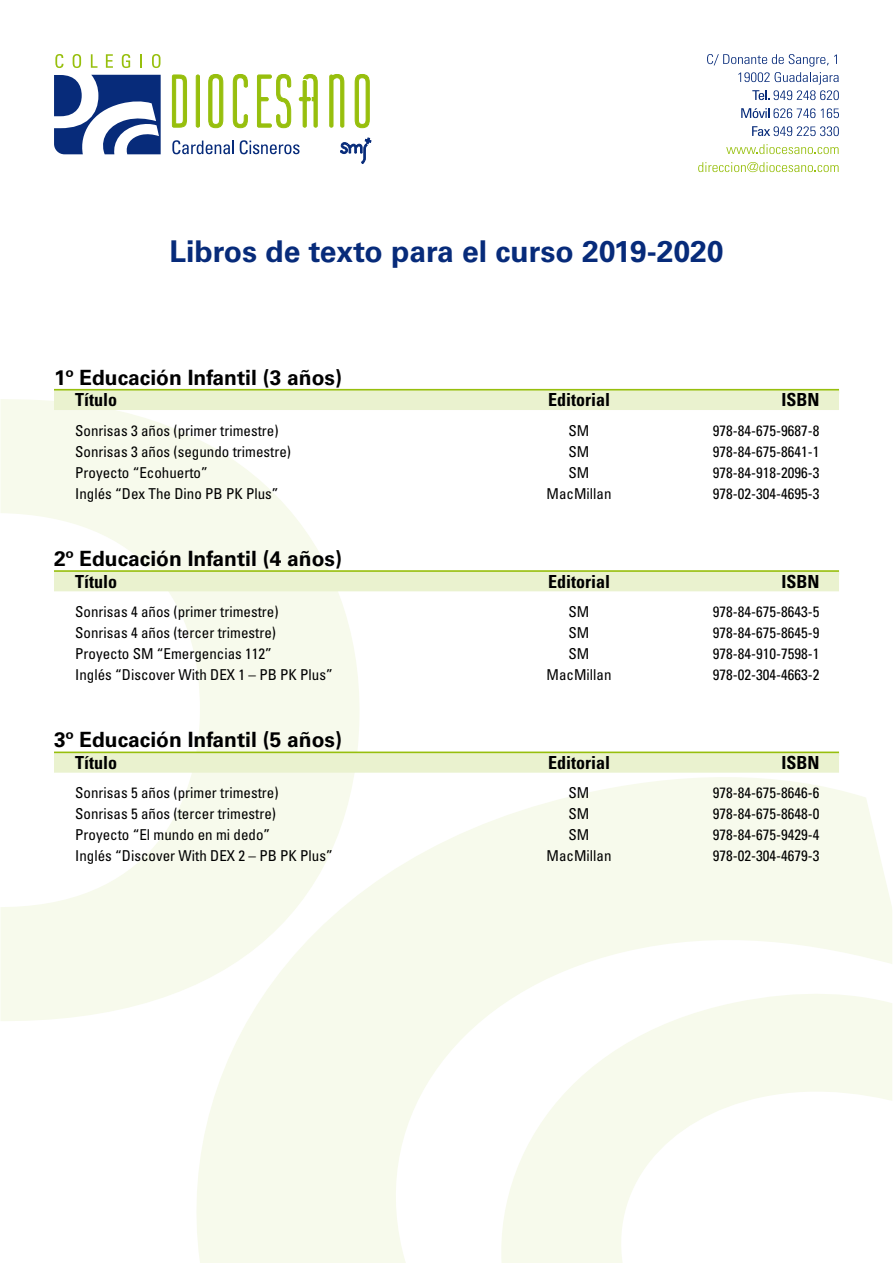
<style>
.page{position:relative;width:893px;height:1263px;background:#fff}
.page>*{position:absolute;margin:0;border:0;box-sizing:border-box;transform-origin:0 0}
.t1{font:700 30px "Univers";color:#072b7a}
.t2{font:700 21px "Univers";color:#000}
.t3{font:700 condensed 18px "Univers";color:#000}
.t4{font:condensed 15px "Univers";color:#000}
</style>
<div class="page">
<svg style="left:340px;top:138px;width:31px;height:25px"></svg>
<svg style="left:172px;top:140px;width:62px;height:14px"></svg>
<svg style="left:240px;top:140px;width:60px;height:14px"></svg>
<svg style="left:55px;top:54px;width:9px;height:14px"></svg>
<svg style="left:73px;top:54px;width:8px;height:14px"></svg>
<svg style="left:91px;top:54px;width:7px;height:14px"></svg>
<svg style="left:106px;top:54px;width:7px;height:14px"></svg>
<svg style="left:122px;top:54px;width:8px;height:14px"></svg>
<svg style="left:140px;top:54px;width:2px;height:14px"></svg>
<svg style="left:152px;top:54px;width:8px;height:14px"></svg>
<svg style="left:171px;top:74px;width:16px;height:54px"></svg>
<div style="left:196px;top:74px;width:4px;height:54px;border:1px solid #97bf0d;border-radius:2px"></div>
<svg style="left:208px;top:74px;width:16px;height:55px"></svg>
<svg style="left:232px;top:74px;width:16px;height:55px"></svg>
<svg style="left:257px;top:74px;width:35px;height:55px"></svg>
<svg style="left:329px;top:74px;width:16px;height:54px"></svg>
<svg style="left:354px;top:74px;width:16px;height:55px"></svg>
<svg style="left:298px;top:74px;width:20px;height:54px"></svg>
<svg style="left:54px;top:75px;width:107px;height:79px"></svg>
<svg style="left:0;top:399px;width:362px;height:622px;fill:#f7faec"></svg>
<svg style="left:158px;top:773px;width:734px;height:490px;fill:#f7faec"></svg>
<svg style="left:480px;top:989px;width:412px;height:274px"></svg>
<svg style="left:707px;top:54px;width:132px;height:46px"></svg>
<svg style="left:741px;top:108px;width:98px;height:10px"></svg>
<svg style="left:752px;top:126px;width:87px;height:10px"></svg>
<svg style="left:726px;top:144px;width:113px;height:10px"></svg>
<svg style="left:698px;top:162px;width:141px;height:10px"></svg>
<hr style="left:54px;top:389px;width:785px;height:4px;background:#97bf0d">
<div style="left:54px;top:390px;width:785px;height:20px;background:#eaf2cf"></div>
<div style="left:54px;top:570px;width:785px;height:5px;background:#a3c62a"></div>
<div style="left:54px;top:572px;width:785px;height:19px;background:#eaf2cf"></div>
<div style="left:54px;top:751px;width:785px;height:5px;background:#97bf0d"></div>
<div style="left:54px;top:753px;width:785px;height:20px;background:#eaf2cf"></div>
<h1 class="t1" style="left:170px;top:234px;width:555px">Libros de texto para el curso 2019-2020</h1>
<h2 class="t2" style="left:54px;top:365px;width:290px">1º Educación Infantil (3 años)</h2>
<p class="t3" style="left:75px;top:389px;width:44px">Título</p>
<p class="t3" style="left:548px;top:389px;width:64px">Editorial</p>
<p class="t3" style="left:781px;top:389px;width:40px">ISBN</p>
<p class="t4" style="left:75px;top:421px;width:205px">Sonrisas 3 años (primer trimestre)</p>
<p class="t4" style="left:569px;top:421px;width:22px">SM</p>
<p class="t4" style="left:713px;top:421px;width:108px">978-84-675-9687-8</p>
<p class="t4" style="left:75px;top:442px;width:217px">Sonrisas 3 años (segundo trimestre)</p>
<p class="t4" style="left:569px;top:442px;width:22px">SM</p>
<p class="t4" style="left:713px;top:442px;width:108px">978-84-675-8641-1</p>
<p class="t4" style="left:75px;top:463px;width:134px">Proyecto “Ecohuerto”</p>
<p class="t4" style="left:569px;top:463px;width:22px">SM</p>
<p class="t4" style="left:713px;top:463px;width:108px">978-84-918-2096-3</p>
<p class="t4" style="left:75px;top:484px;width:205px">Inglés “Dex The Dino PB PK Plus”</p>
<p class="t4" style="left:546px;top:484px;width:66px">MacMillan</p>
<p class="t4" style="left:713px;top:484px;width:108px">978-02-304-4695-3</p>
<h2 class="t2" style="left:54px;top:546px;width:290px">2º Educación Infantil (4 años)</h2>
<p class="t3" style="left:75px;top:570px;width:44px">Título</p>
<p class="t3" style="left:548px;top:570px;width:64px">Editorial</p>
<p class="t3" style="left:781px;top:570px;width:40px">ISBN</p>
<p class="t4" style="left:75px;top:602px;width:205px">Sonrisas 4 años (primer trimestre)</p>
<p class="t4" style="left:569px;top:602px;width:22px">SM</p>
<p class="t4" style="left:713px;top:602px;width:108px">978-84-675-8643-5</p>
<p class="t4" style="left:75px;top:623px;width:202px">Sonrisas 4 años (tercer trimestre)</p>
<p class="t4" style="left:569px;top:623px;width:22px">SM</p>
<p class="t4" style="left:713px;top:623px;width:108px">978-84-675-8645-9</p>
<p class="t4" style="left:75px;top:644px;width:198px">Proyecto SM “Emergencias 112”</p>
<p class="t4" style="left:569px;top:644px;width:22px">SM</p>
<p class="t4" style="left:713px;top:644px;width:108px">978-84-910-7598-1</p>
<p class="t4" style="left:75px;top:665px;width:259px">Inglés “Discover With DEX 1 – PB PK Plus”</p>
<p class="t4" style="left:546px;top:665px;width:66px">MacMillan</p>
<p class="t4" style="left:713px;top:665px;width:108px">978-02-304-4663-2</p>
<h2 class="t2" style="left:54px;top:728px;width:290px">3º Educación Infantil (5 años)</h2>
<p class="t3" style="left:75px;top:751px;width:44px">Título</p>
<p class="t3" style="left:548px;top:751px;width:64px">Editorial</p>
<p class="t3" style="left:781px;top:751px;width:40px">ISBN</p>
<p class="t4" style="left:75px;top:783px;width:205px">Sonrisas 5 años (primer trimestre)</p>
<p class="t4" style="left:569px;top:783px;width:22px">SM</p>
<p class="t4" style="left:713px;top:783px;width:108px">978-84-675-8646-6</p>
<p class="t4" style="left:75px;top:804px;width:202px">Sonrisas 5 años (tercer trimestre)</p>
<p class="t4" style="left:569px;top:804px;width:22px">SM</p>
<p class="t4" style="left:713px;top:804px;width:108px">978-84-675-8648-0</p>
<p class="t4" style="left:75px;top:825px;width:196px">Proyecto “El mundo en mi dedo”</p>
<p class="t4" style="left:569px;top:825px;width:22px">SM</p>
<p class="t4" style="left:713px;top:825px;width:108px">978-84-675-9429-4</p>
<p class="t4" style="left:75px;top:846px;width:259px">Inglés “Discover With DEX 2 – PB PK Plus”</p>
<p class="t4" style="left:546px;top:846px;width:66px">MacMillan</p>
<p class="t4" style="left:713px;top:846px;width:108px">978-02-304-4679-3</p>
</div>
